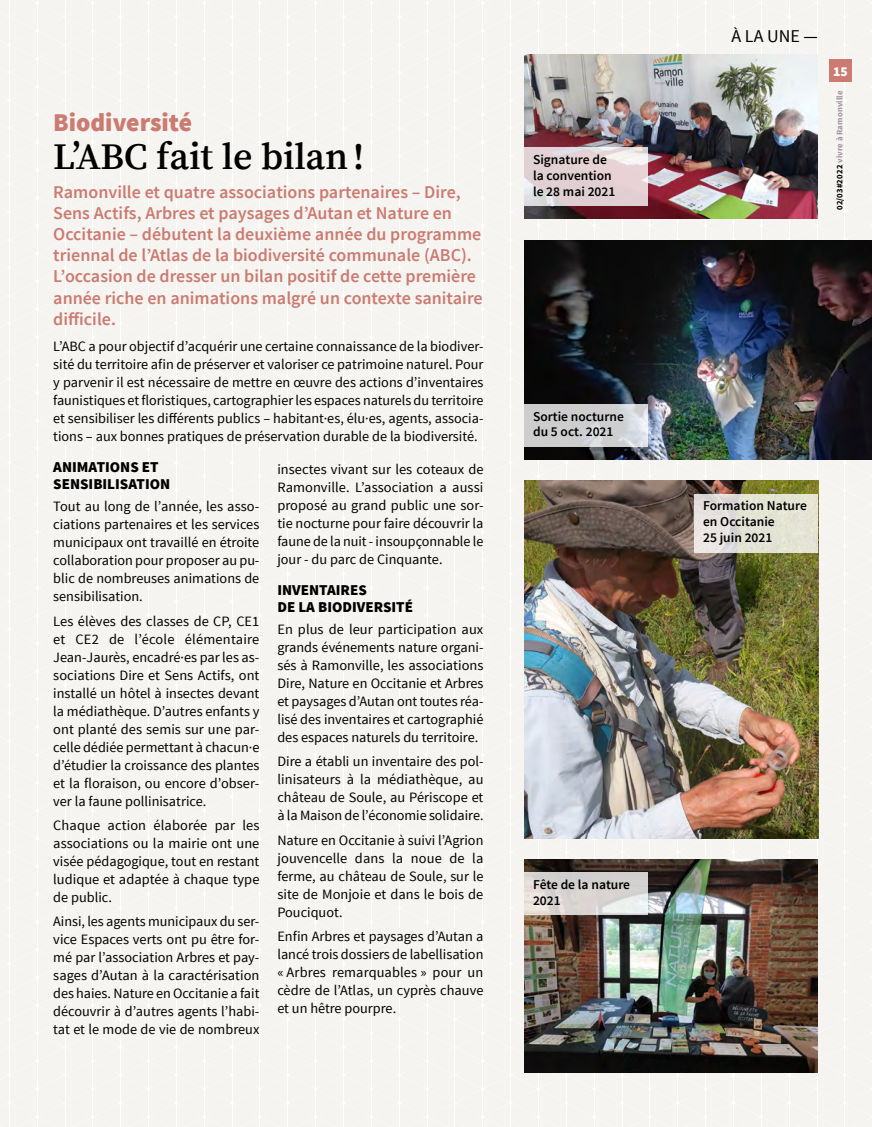
<style>
.page{position:relative;width:872px;height:1127px;background:#fff}
.page>*{position:absolute;margin:0;border:0;box-sizing:border-box;transform-origin:0 0}
.t1{font:600 37.5px "Source Serif Pro";color:#000}
.t2{font:900 25.5px "Source Sans Pro";color:#cb7b71}
.t3{font:600 18px/21px "Source Sans Pro";color:#cb7b71}
.t4{font:18px "Source Sans Pro";color:#000}
.t5{font:900 15px/16.5px "Source Sans Pro";color:#000}
.t6{font:14.25px/18px "Source Sans Pro";color:#000;text-align:justify}
.t7{font:600 13.5px/15.8px "Source Sans Pro";color:#000}
.t8{font:900 13.5px "Source Sans Pro";color:#fff}
.t9{font:700 8.55px "Source Sans Pro";letter-spacing:.02em;color:#9f959e}
.s1{color:#000}
</style>
<div class="page">
<div style="left:10px;top:991px;width:611px;height:136px;background:#f6f4f0"></div>
<div style="left:621px;top:1073px;width:56px;height:54px;background:#f6f4f0"></div>
<div style="left:678px;top:991px;width:194px;height:136px;background:#f6f4f0"></div>
<div style="left:0;top:964px;width:872px;height:27px;background:#f6f4f0"></div>
<div style="left:0;top:936px;width:872px;height:28px;background:#f6f4f0"></div>
<div style="left:0;top:769px;width:872px;height:167px;background:#f6f4f0"></div>
<div style="left:0;top:741px;width:872px;height:28px;background:#f6f4f0"></div>
<div style="left:0;top:713px;width:872px;height:28px;background:#f6f4f0"></div>
<div style="left:0;top:685px;width:872px;height:28px;background:#f6f4f0"></div>
<div style="left:0;top:0;width:872px;height:685px;background:#f6f4f0"></div>
<img style="left:524px;top:240px;width:348px;height:220px">
<img style="left:524px;top:859px;width:294px;height:214px">
<img style="left:524px;top:54px;width:294px;height:165px">
<img style="left:524px;top:481px;width:294px;height:357px">
<svg style="left:524px;top:148px;width:124px;height:58px;fill:#e0d1d4"></svg>
<svg style="left:524px;top:404px;width:124px;height:43px;fill:#cecece"></svg>
<svg style="left:694px;top:494px;width:124px;height:58px;fill:#e4e3d6"></svg>
<svg style="left:524px;top:872px;width:124px;height:43px;fill:#d8d3d1"></svg>
<div style="left:829px;top:60px;width:22px;height:22px;background:#cb7b71"></div>
<h2 class="t2" style="left:53px;top:106px;width:141px">Biodiversité</h2>
<h1 class="t1" style="left:53px;top:134px;width:313px">L’ABC fait le bilan!</h1>
<p class="t3" style="left:53px;top:182px;width:431px">Ramonville et quatre associations partenaires – Dire, Sens Actifs, Arbres et paysages d’Autan et Nature en Occitanie – débutent la deuxième année du programme triennal de l’Atlas de la biodiversité communale (ABC).<br>L’occasion de dresser un bilan positif de cette première année riche en animations malgré un contexte sanitaire difficile.</p>
<p class="t6" style="left:53px;top:337px;width:432px">L’ABC a pour objectif d’acquérir une certaine connaissance de la biodiver&shy;sité du territoire afin de préserver et valoriser ce patrimoine naturel. Pour y parvenir il est nécessaire de mettre en œuvre des actions d’inventaires faunistiques et floristiques, cartographier les espaces naturels du territoire et sensibiliser les différents publics – habitant·es, élu·es, agents, associa&shy;tions – aux bonnes pratiques de préservation durable de la biodiversité.</p>
<p class="t5" style="left:53px;top:460px;width:118px">ANIMATIONS ET<br>SENSIBILISATION</p>
<p class="t6" style="left:53px;top:498px;width:208px">Tout au long de l’année, les asso&shy;ciations partenaires et les services municipaux ont travaillé en étroite collaboration pour proposer au pu&shy;blic de nombreuses animations de sensibilisation.</p>
<p class="t6" style="left:53px;top:612px;width:208px">Les élèves des classes de CP, CE1 et CE2 de l’école élémentaire Jean-Jaurès, encadré·es par les as&shy;sociations Dire et Sens Actifs, ont installé un hôtel à insectes devant la médiathèque. D’autres enfants y ont planté des semis sur une par&shy;celle dédiée permettant à chacun·e d’étudier la croissance des plantes et la floraison, ou encore d’obser&shy;ver la faune pollinisatrice.</p>
<p class="t6" style="left:53px;top:816px;width:208px">Chaque action élaborée par les associations ou la mairie ont une visée pédagogique, tout en restant ludique et adaptée à chaque type de public.</p>
<p class="t6" style="left:53px;top:913px;width:208px">Ainsi, les agents municipaux du ser&shy;vice Espaces verts ont pu être for&shy;mé par l’association Arbres et pay&shy;sages d’Autan à la caractérisation des haies. Nature en Occitanie a fait découvrir à d’autres agents l’habi&shy;tat et le mode de vie de nombreux</p>
<p class="t6" style="left:277px;top:460px;width:208px">insectes vivant sur les coteaux de Ramonville. L’association a aussi proposé au grand public une sor&shy;tie nocturne pour faire découvrir la faune de la nuit - insoupçonnable le jour - du parc de Cinquante.</p>
<p class="t5" style="left:277px;top:583px;width:137px">INVENTAIRES<br>DE LA BIODIVERSITÉ</p>
<p class="t6" style="left:277px;top:620px;width:208px">En plus de leur participation aux grands événements nature organi&shy;sés à Ramonville, les associations Dire, Nature en Occitanie et Arbres et paysages d’Autan ont toutes réa&shy;lisé des inventaires et cartographié des espaces naturels du territoire.</p>
<p class="t6" style="left:277px;top:753px;width:208px">Dire a établi un inventaire des pol&shy;linisateurs à la médiathèque, au château de Soule, au Périscope et à la Maison de l’économie solidaire.</p>
<p class="t6" style="left:277px;top:831px;width:208px">Nature en Occitanie à suivi l’Agrion jouvencelle dans la noue de la ferme, au château de Soule, sur le site de Monjoie et dans le bois de Pouciquot.</p>
<p class="t6" style="left:277px;top:928px;width:208px">Enfin Arbres et paysages d’Autan a lancé trois dossiers de labellisation « Arbres remarquables » pour un cèdre de l’Atlas, un cyprès chauve et un hêtre pourpre.</p>
<p class="t7" style="left:533px;top:152px;width:84px">Signature de la convention le 28 mai 2021</p>
<p class="t7" style="left:533px;top:409px;width:92px">Sortie nocturne du 5 oct. 2021</p>
<p class="t7" style="left:533px;top:877px;width:99px">Fête de la nature<br>2021</p>
<p class="t4" style="left:731px;top:25px;width:88px">À LA UNE —</p>
<p class="t8" style="left:833px;top:62px;width:16px">15</p>
<p class="t9" style="left:834px;top:210px;width:121px;rotate:-90deg"><span class="s1">02/03#2022</span> vivre à Ramonville</p>
<p class="t7" style="left:703px;top:498px;width:105px">Formation Nature en Occitanie<br>25 juin 2021</p>
</div>
